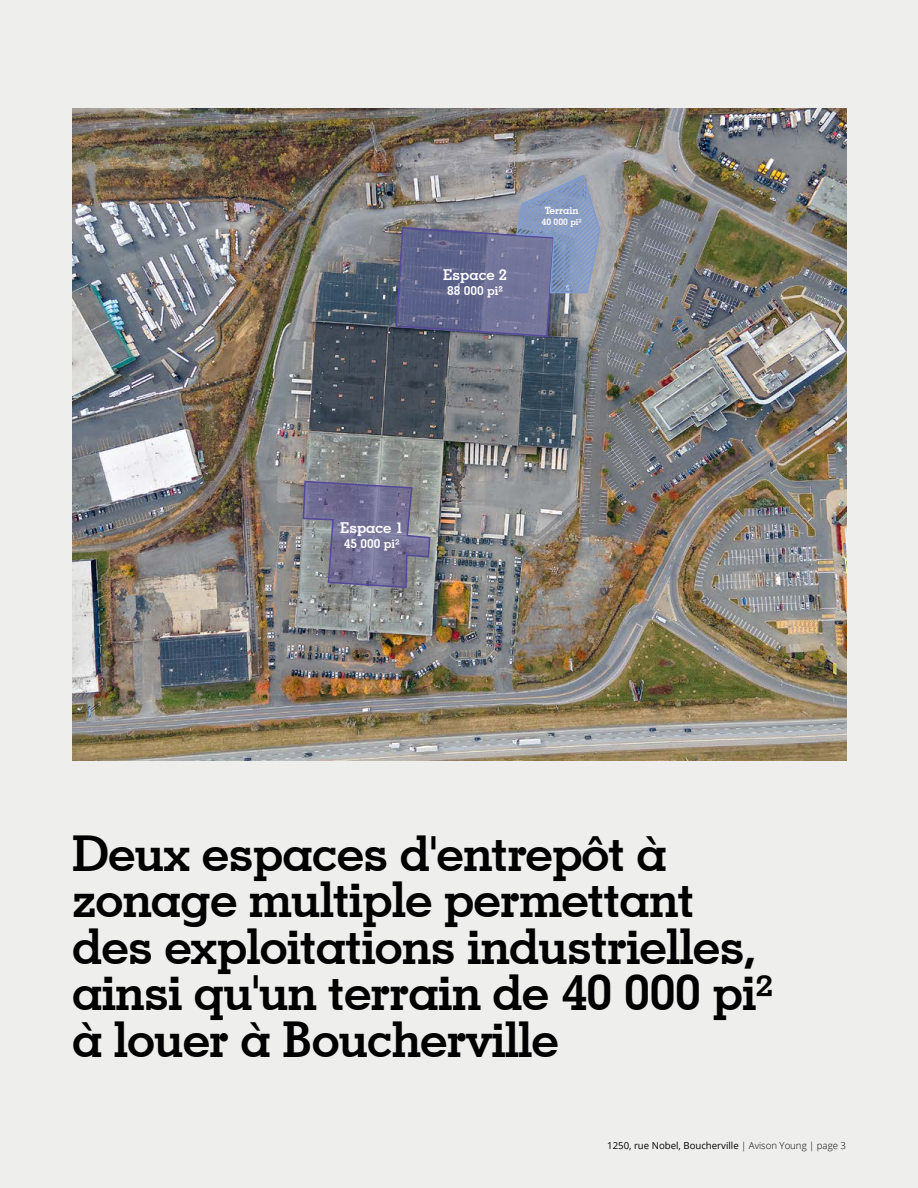
<style>
.page{position:relative;width:918px;height:1188px;background:#eeefed}
.page>*{position:absolute;margin:0;border:0;box-sizing:border-box;transform-origin:0 0}
.t1{font:700 49.5px/46.5px "Geometric Slab 703 BT";letter-spacing:-.02em;color:#000}
.t2{font:700 15px "Geometric Slab 703 BT";color:#fff}
.t3{font:700 12.45px "Geometric Slab 703 BT";color:#fff}
.t4{font:700 10.05px "Geometric Slab 703 BT";color:#fff}
.t5{font:9.6px "Open Sans";color:#000}
.t6{font:700 9px "Geometric Slab 703 BT";color:#fff}
.s1{font-weight:300}
</style>
<div class="page">
<img style="left:72px;top:108px;width:774px;height:652px">
<svg style="left:302px;top:480px;width:129px;height:109px;background:#7c7b95"></svg>
<svg style="left:395px;top:173px;width:207px;height:165px;background:#7c819a"></svg>
<p class="t2" style="left:443px;top:266px;width:65px">Espace 2</p>
<p class="t3" style="left:447px;top:283px;width:57px">88 000 pi²</p>
<p class="t4" style="left:545px;top:205px;width:35px">Terrain</p>
<p class="t6" style="left:542px;top:216px;width:42px">40 000 pi²</p>
<p class="t2" style="left:340px;top:518px;width:65px">Espace 1</p>
<p class="t3" style="left:344px;top:536px;width:57px">45 000 pi²</p>
<p class="t1" style="left:72px;top:829px;width:703px">Deux espaces d'entrepôt à zonage multiple permettant des exploitations industrielles, ainsi qu'un terrain de 40 000 pi² à louer à Boucherville</p>
<p class="t5" style="left:607px;top:1139px;width:240px">1250, rue Nobel, Boucherville <span class="s1">| Avison Young | page 3</span></p>
<p class="t5" style="left:607px;top:1140px;width:240px">1250, rue Nobel, Boucherville <span class="s1">| Avison Young | page 3</span></p>
</div>
